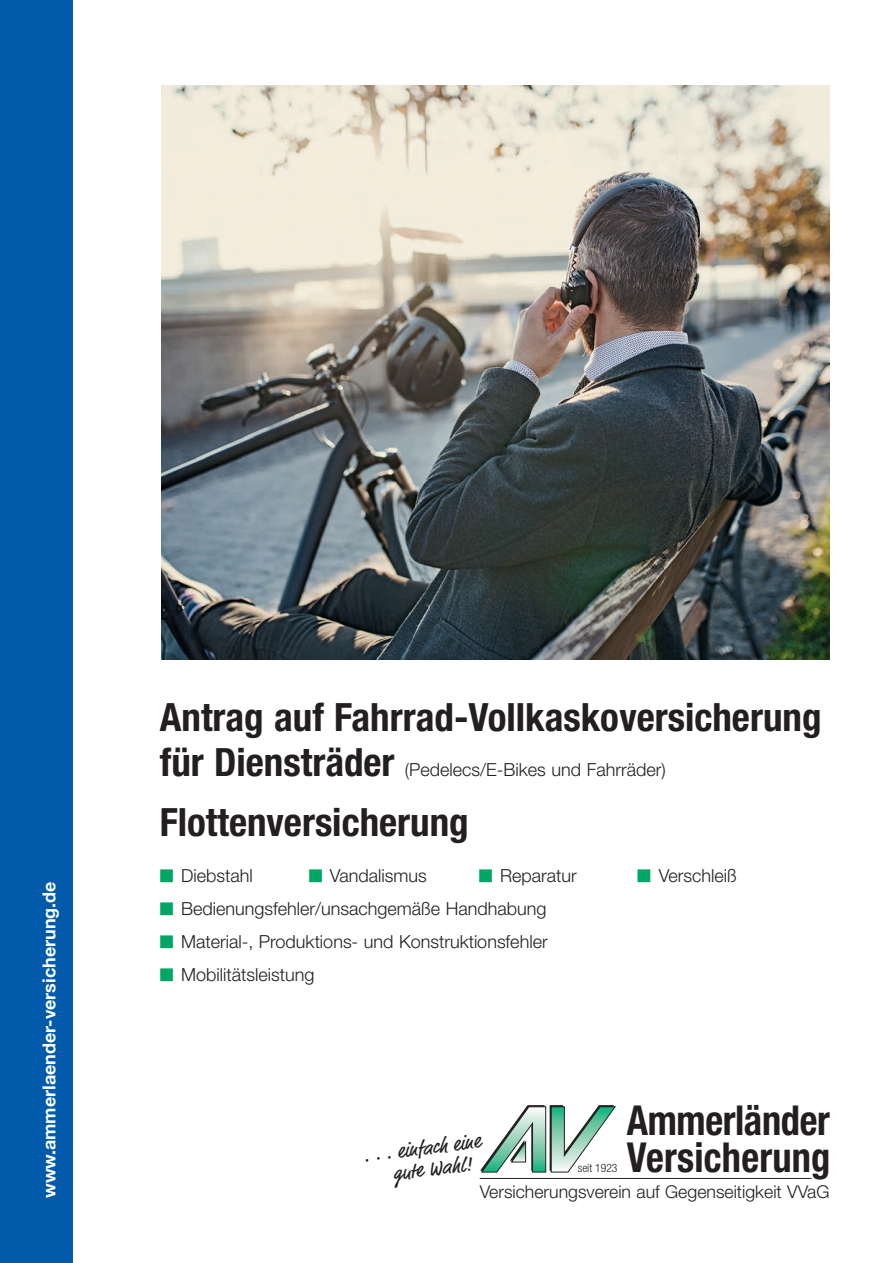
<style>
.page{position:relative;width:893px;height:1263px;background:#fff}
.page>*{position:absolute;margin:0;border:0;box-sizing:border-box;transform-origin:0 0}
.t1{font:700 condensed 41.25px "Helvetica Neue LT Std";letter-spacing:-.01em;color:#231f20;scale:.93 1}
.t2{font:700 condensed 39px "Helvetica Neue LT Std";color:#231f20}
.t3{font:20.25px/21.8px "Market OT";color:#231f20}
.t4{font:300 18px "Helvetica Neue LT Std";color:#231f20}
.t5{font:700 18px "Helvetica Neue LT Std";color:#fff}
.t6{font:300 17.7px "Helvetica Neue LT Std";color:#231f20}
.t7{font:300 condensed 11.55px "Helvetica Neue LT Std";color:#231f20}
.s1{font-weight:700;font-stretch:condensed;font-size:39px}
.s2{color:#00a665}
</style>
<div class="page">
<div style="left:0;top:0;width:72px;height:1263px;background:#015aaa"></div>
<img style="left:162px;top:85px;width:667px;height:574px">
<svg style="left:480px;top:1105px;width:136px;height:67px"></svg>
<hr style="left:480px;top:1178px;width:331px;height:1px;background:#231f20">
<p class="t5" style="left:38px;top:1198px;width:318px;rotate:-90deg">www.ammerlaender-versicherung.de</p>
<h2 class="t2" style="left:160px;top:693px;width:663px">Antrag auf Fahrrad-Vollkaskoversicherung</h2>
<p class="t4" style="left:160px;top:758px;width:507px"><span class="s1">für Diensträder</span> (Pedelecs/E-Bikes und Fahrräder)</p>
<h2 class="t2" style="left:160px;top:798px;width:310px">Flottenversicherung</h2>
<p class="t4" style="left:160px;top:865px;width:94px"><span class="s2">■</span> Diebstahl</p>
<p class="t4" style="left:309px;top:865px;width:120px"><span class="s2">■</span> Vandalismus</p>
<p class="t4" style="left:479px;top:865px;width:99px"><span class="s2">■</span> Reparatur</p>
<p class="t4" style="left:637px;top:865px;width:101px"><span class="s2">■</span> Verschleiß</p>
<p class="t4" style="left:160px;top:898px;width:388px"><span class="s2">■</span> Bedienungsfehler/unsachgemäße Handhabung</p>
<p class="t4" style="left:160px;top:931px;width:389px"><span class="s2">■</span> Material-, Produktions- und Konstruktionsfehler</p>
<p class="t4" style="left:160px;top:964px;width:156px"><span class="s2">■</span> Mobilitätsleistung</p>
<h1 class="t1" style="left:627px;top:1095px;width:220px">Ammerländer</h1>
<p class="t3" style="left:390px;top:1143px;width:92px;text-indent:-27px;rotate:-7deg">. . . einfach eine gute Wahl!</p>
<h1 class="t1" style="left:627px;top:1132px;width:220px">Versicherung</h1>
<p class="t6" style="left:480px;top:1180px;width:351px">Versicherungsverein auf Gegenseitigkeit VVaG</p>
<p class="t7" style="left:578px;top:1162px;width:41px">seit 1923</p>
</div>
